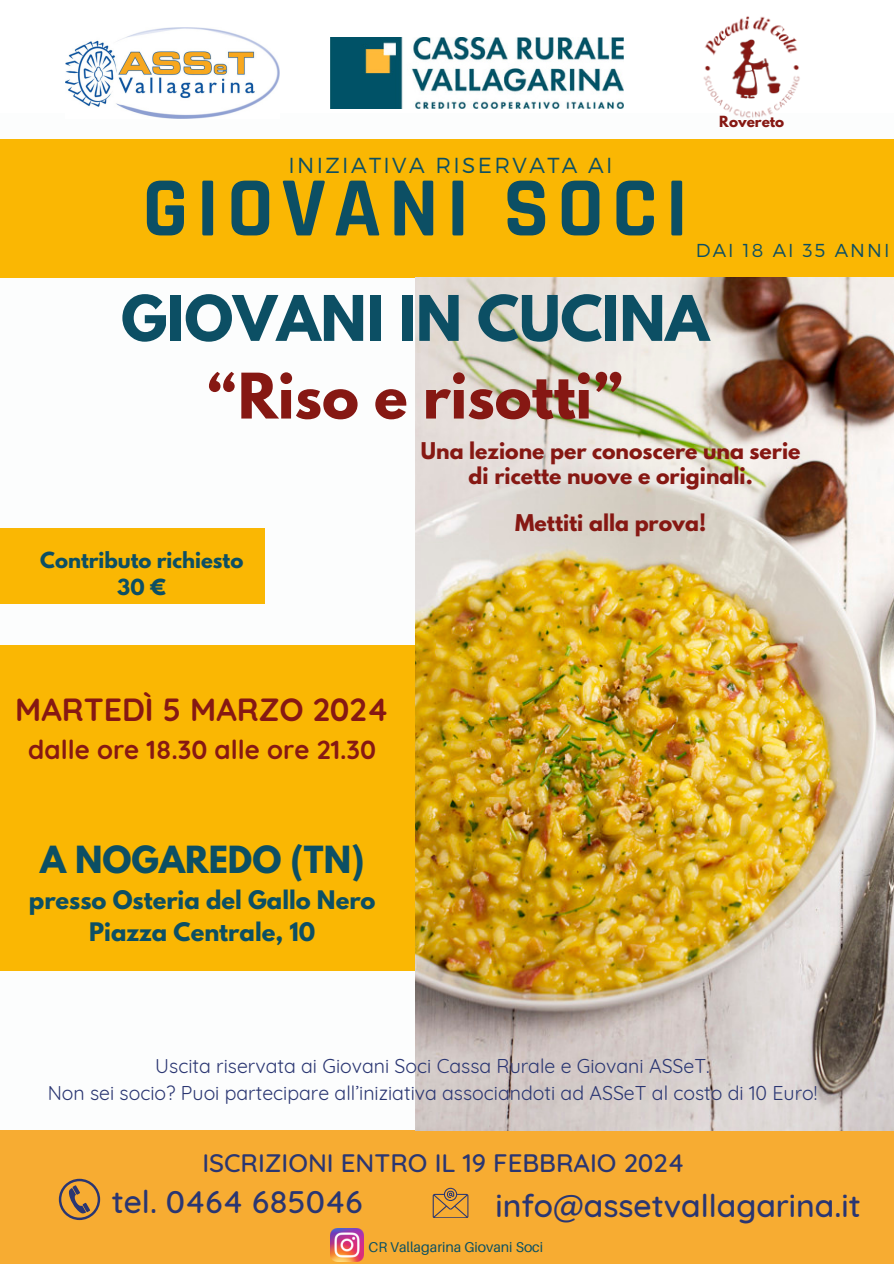
<style>
.page{position:relative;width:894px;height:1264px;background:#fff}
.page>*{position:absolute;margin:0;border:0;box-sizing:border-box;transform-origin:0 0}
.t1{font:700 85.2px "Rajdhani";letter-spacing:.09em;color:#0c4f64}
.t2{font:700 55.65px/77.7px "League Spartan";color:#0c4f64;text-align:center}
.t3{font:700 33.15px "League Spartan";color:#0c4f64}
.t4{font:700 31.95px "Quicksand";color:#861813}
.t5{font:500 31.8px "Quicksand";color:#2a3672}
.t6{font:700 25.95px "Quicksand";color:#861813}
.t7{font:500 25.8px "Quicksand";color:#2a3672}
.t8{font:700 22.65px "League Spartan";color:#0c4f64}
.t9{font:300 21.75px "Montserrat";letter-spacing:.11em;color:#0c4f64}
.t10{font:700 20.4px/25.8px "League Spartan";color:#861813;text-align:center}
.t11{font:700 19.65px "League Spartan";color:#0c4f64}
.t12{font:19.5px "Quicksand";color:#2a3672}
.t13{font:300 18.75px "Montserrat";letter-spacing:.11em;color:#0c4f64}
.t14{font:14.1px "Aileron";color:#0a5062}
.t15{font:700 13.65px "League Spartan";color:#861813}
.s1{color:#861813}
</style>
<div class="page">
<div style="left:0;top:139px;width:893px;height:139px;background:#fab703"></div>
<img style="left:65px;top:28px;width:214px;height:91px">
<img style="left:330px;top:38px;width:293px;height:70px">
<div style="left:0;top:1130px;width:893px;height:133px;background:#f7ac32"></div>
<svg style="left:59px;top:1178px;width:41px;height:41px"></svg>
<svg style="left:432px;top:1187px;width:36px;height:30px"></svg>
<img style="left:330px;top:1228px;width:33px;height:33px">
<div style="left:0;top:645px;width:415px;height:326px;background:#fab703"></div>
<div style="left:0;top:528px;width:264px;height:75px;background:#fab703"></div>
<img style="left:703px;top:16px;width:97px;height:102px">
<img style="left:415px;top:278px;width:478px;height:852px">
<h1 class="t9" style="left:288px;top:151px;width:325px">INIZIATIVA RISERVATA AI</h1>
<p class="t1" style="left:142px;top:156px;width:547px">GIOVANI SOCI</p>
<p class="t15" style="left:719px;top:115px;width:66px">Rovereto</p>
<p class="t13" style="left:695px;top:238px;width:195px">DAI 18 AI 35 ANNI</p>
<p class="t2" style="left:121px;top:287px;width:589px">GIOVANI IN CUCINA <span class="s1">“Riso e risotti”</span></p>
<p class="t11" style="left:40px;top:550px;width:204px">Contributo richiesto</p>
<h5 class="t11" style="left:117px;top:577px;width:50px">30 €</h5>
<p class="t10" style="left:421px;top:440px;width:381px">Una lezione per conoscere una serie di ricette nuove e originali.</p>
<h4 class="t10" style="left:515px;top:512px;width:192px">Mettiti alla prova!</h4>
<h2 class="t4" style="left:15px;top:689px;width:375px">MARTEDÌ 5 MARZO 2024</h2>
<h2 class="t6" style="left:28px;top:733px;width:349px">dalle ore 18.30 alle ore 21.30</h2>
<p class="t3" style="left:40px;top:843px;width:326px">A NOGAREDO (TN)</p>
<p class="t8" style="left:29px;top:888px;width:348px">presso Osteria del Gallo Nero</p>
<p class="t8" style="left:89px;top:920px;width:227px">Piazza Centrale, 10</p>
<p class="t12" style="left:155px;top:1053px;width:556px">Uscita riservata ai Giovani Soci Cassa Rurale e Giovani ASSeT.</p>
<h3 class="t12" style="left:48px;top:1080px;width:771px">Non sei socio? Puoi partecipare all’iniziativa associandoti ad ASSeT al costo di 10 Euro!</h3>
<p class="t7" style="left:202px;top:1145px;width:483px">ISCRIZIONI ENTRO IL 19 FEBBRAIO 2024</p>
<p class="t5" style="left:112px;top:1180px;width:252px">tel. 0464 685046</p>
<p class="t5" style="left:495px;top:1185px;width:367px">info@assetvallagarina.it</p>
<p class="t14" style="left:368px;top:1238px;width:176px">CR Vallagarina Giovani Soci</p>
</div>
